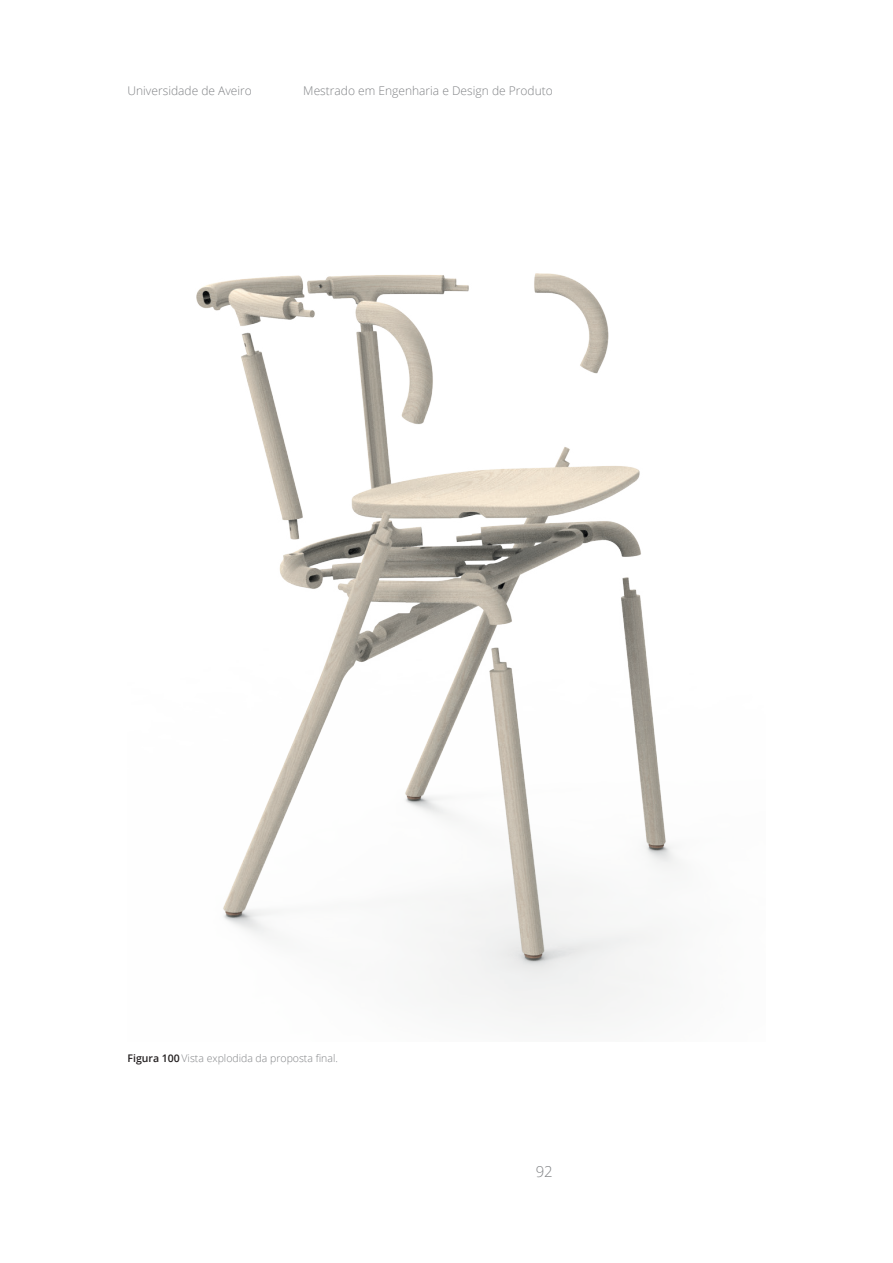
<style>
.page{position:relative;width:893px;height:1263px;background:#fff}
.page>*{position:absolute;margin:0;border:0;box-sizing:border-box;transform-origin:0 0}
.t1{font:300 15px "Open Sans";color:#808285}
.t2{font:300 12px "Open Sans";color:#808285}
.t3{font:300 10.5px "Open Sans";color:#808285}
.s1{font-weight:600;color:#231f20}
</style>
<div class="page">
<img style="left:196px;top:273px;width:483px;height:748px">
<p class="t2" style="left:128px;top:82px;width:126px">Universidade de Aveiro</p>
<p class="t2" style="left:303px;top:82px;width:251px">Mestrado em Engenharia e Design de Produto</p>
<p class="t3" style="left:128px;top:1051px;width:212px"><span class="s1">Figura 100</span> Vista explodida da proposta final.</p>
<p class="t1" style="left:536px;top:1162px;width:19px">92</p>
</div>
